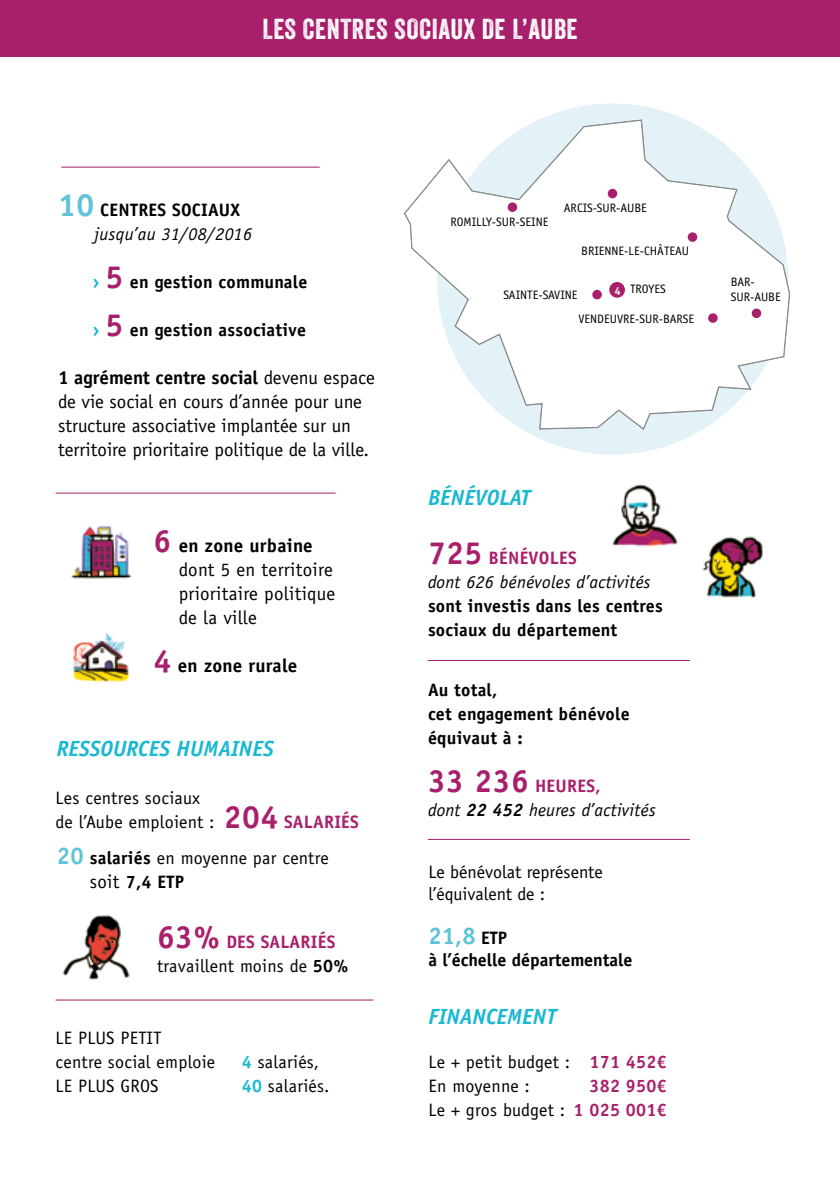
<style>
.page{position:relative;width:840px;height:1191px;background:#fff}
.page>*{position:absolute;margin:0;border:0;box-sizing:border-box;transform-origin:0 0}
.t1{font:28px "Veneer";letter-spacing:.02em;color:#fff}
.t2{font:700 24px "Officina Sans LT";color:#60c3d8}
.t3{font:italic 700 22px "Officina Sans LT";color:#1bb8d1}
.t4{font:19px/24px "Officina Sans LT";color:#000}
.t5{font:700 19px "Officina Sans LT";letter-spacing:.015em;color:#000}
.t6{font:18px/24px "Officina Sans LT";letter-spacing:.015em;color:#000}
.t7{font:700 18px/24px "Officina Sans LT";letter-spacing:.015em;color:#000}
.t8{font:italic 18px/24px "Officina Sans LT";letter-spacing:.015em;color:#000}
.t9{font:700 18px/24px "Officina Sans LT";letter-spacing:.015em;color:#a81f6b;text-align:right}
.t10{font:12.2px/14.6px "Officina Sans LT";color:#000}
.t11{font:700 12.2px "Realtime Rounded";color:#fff}
.s1{font-weight:700;font-style:normal;font-size:32px;color:#60c3d8}
.s2{font-weight:700;font-style:normal}
.s3{font-size:19px;color:#1bb8d1}
.s4{font-size:32px;color:#a81f6b}
.s5{font-weight:700}
.s6{font-weight:700;font-size:32px;color:#a81f6b}
.s7{font-size:32px}
.s8{font-weight:700;font-size:24px;color:#60c3d8}
.s9{font-size:19px}
.s10{font-weight:700;color:#a81f6b}
.s11{font-weight:700;color:#1bb8d1}
.s12{font-weight:700;font-style:normal;font-size:32px;color:#a81f6b}
.s13{font-weight:700;font-style:normal;color:#a81f6b}
.s14{font-size:18px;color:#000}
.s15{font-weight:400;color:#000}
</style>
<div class="page">
<div style="left:436px;top:104px;width:351px;height:350px;background:#e2f2f7;border-radius:50%"></div>
<svg style="left:404px;top:119px;width:385px;height:311px"></svg>
<div style="left:507px;top:202px;width:10px;height:10px;background:#a81f6b;border-radius:50%"></div>
<div style="left:607px;top:189px;width:10px;height:9px;background:#a81f6b;border-radius:50%"></div>
<div style="left:592px;top:290px;width:9px;height:9px;background:#a81f6b;border-radius:50%"></div>
<div style="left:687px;top:232px;width:9px;height:10px;background:#a81f6b;border-radius:50%"></div>
<svg style="left:751px;top:308px;width:9px;height:10px"></svg>
<svg style="left:707px;top:313px;width:10px;height:10px"></svg>
<div style="left:609px;top:282px;width:15px;height:16px;background:#a81f6b;border-radius:50%"></div>
<hr style="left:61px;top:167px;width:258px;height:1px;background:#a81f6b">
<hr style="left:56px;top:493px;width:279px;height:1px;background:#a81f6b">
<hr style="left:428px;top:660px;width:261px;height:1px;background:#a81f6b">
<hr style="left:428px;top:839px;width:261px;height:1px;background:#a81f6b">
<hr style="left:56px;top:999px;width:317px;height:1px;background:#a81f6b">
<div style="left:0;top:0;width:839px;height:57px;background:#a81f6b"></div>
<img style="left:73px;top:633px;width:57px;height:50px">
<img style="left:71px;top:526px;width:61px;height:53px">
<img style="left:702px;top:536px;width:62px;height:62px">
<img style="left:612px;top:484px;width:66px;height:63px">
<img style="left:62px;top:915px;width:68px;height:65px">
<h1 class="t1" style="left:262px;top:12px;width:316px">LES CENTRES SOCIAUX DE L’AUBE</h1>
<p class="t8" style="left:95px;top:198px;width:159px;text-indent:-37px"><span class="s1">10</span> <span class="s2">CENTRES SOCIAUX </span>jusqu’au 31/08/2016</p>
<p class="t7" style="left:92px;top:270px;width:216px"><span class="s3">›</span> <span class="s4">5</span> en gestion communale</p>
<p class="t7" style="left:92px;top:318px;width:215px"><span class="s3">›</span> <span class="s4">5</span> en gestion associative</p>
<p class="t4" style="left:58px;top:366px;width:318px"><span class="s5">1 agrément centre social</span> devenu espace de vie social en cours d’année pour une structure associative implantée sur un territoire prioritaire politique de la ville.</p>
<p class="t4" style="left:179px;top:534px;width:158px;text-indent:-25px"><span class="s6">6</span> <span class="s5">en zone urbaine </span>dont 5 en territoire prioritaire politique de la ville</p>
<p class="t5" style="left:153px;top:654px;width:145px"><span class="s4">4</span> en zone rurale</p>
<p class="t3" style="left:57px;top:735px;width:218px">RESSOURCES HUMAINES</p>
<p class="t6" style="left:56px;top:786px;width:160px">Les centres sociaux de l’Aube emploient :</p>
<p class="t9" style="left:224px;top:810px;width:136px"><span class="s7">204</span> SALARIÉS</p>
<p class="t6" style="left:90px;top:846px;width:240px;text-indent:-33px"><span class="s8">20</span> <span class="s5">salariés</span> en moyenne par centre <span class="s9">soit</span> <span class="s5">7,4 ETP</span></p>
<p class="t6" style="left:157px;top:930px;width:193px"><span class="s6">63%</span> <span class="s10">DES SALARIÉS </span>travaillent moins de <span class="s5">50%</span></p>
<p class="t6" style="left:56px;top:1026px;width:161px">LE PLUS PETIT<br>centre social emploie</p>
<p class="t6" style="left:242px;top:1050px;width:79px"><span class="s11">4</span> salariés,</p>
<p class="t6" style="left:56px;top:1074px;width:104px">LE PLUS GROS</p>
<p class="t6" style="left:242px;top:1074px;width:89px"><span class="s11">40</span> salariés.</p>
<p class="t10" style="left:450px;top:214px;width:99px">ROMILLY-SUR-SEINE</p>
<p class="t10" style="left:563px;top:200px;width:85px">ARCIS-SUR-AUBE</p>
<p class="t10" style="left:581px;top:243px;width:109px">BRIENNE-LE-CHÂTEAU</p>
<p class="t10" style="left:503px;top:288px;width:76px">SAINTE-SAVINE</p>
<p class="t11" style="left:614px;top:282px;width:8px">4</p>
<p class="t10" style="left:629px;top:281px;width:37px">TROYES</p>
<p class="t10" style="left:578px;top:311px;width:117px">VENDEUVRE-SUR-BARSE</p>
<p class="t10" style="left:730px;top:275px;width:51px">BAR-<br>SUR-AUBE</p>
<p class="t3" style="left:428px;top:484px;width:104px">BÉNÉVOLAT</p>
<p class="t8" style="left:428px;top:546px;width:224px"><span class="s12">725</span> <span class="s13">BÉNÉVOLES<br></span>dont 626 bénévoles d’activités</p>
<p class="t7" style="left:428px;top:594px;width:236px">sont investis dans les centres sociaux du département</p>
<p class="t7" style="left:428px;top:678px;width:203px">Au total,<br>cet engagement bénévole équivaut à :</p>
<p class="t8" style="left:428px;top:774px;width:229px"><span class="s12">33 236</span> <span class="s13">HEURES,<br></span>dont <span class="s5">22 452</span> heures d’activités</p>
<p class="t6" style="left:428px;top:860px;width:176px;line-height:22px">Le bénévolat représente l’équivalent de :</p>
<h2 class="t2" style="left:428px;top:920px;width:80px">21,8 <span class="s14">ETP</span></h2>
<p class="t7" style="left:428px;top:947px;width:205px">à l’échelle départementale</p>
<p class="t3" style="left:428px;top:1003px;width:129px">FINANCEMENT</p>
<p class="t6" style="left:428px;top:1050px;width:240px">Le + petit budget : <span class="s10">171 452€<br></span>En moyenne :</p>
<p class="t9" style="left:428px;top:1074px;width:240px">382 950€<br><span class="s15">Le + gros budget :</span> 1 025 001€</p>
</div>
